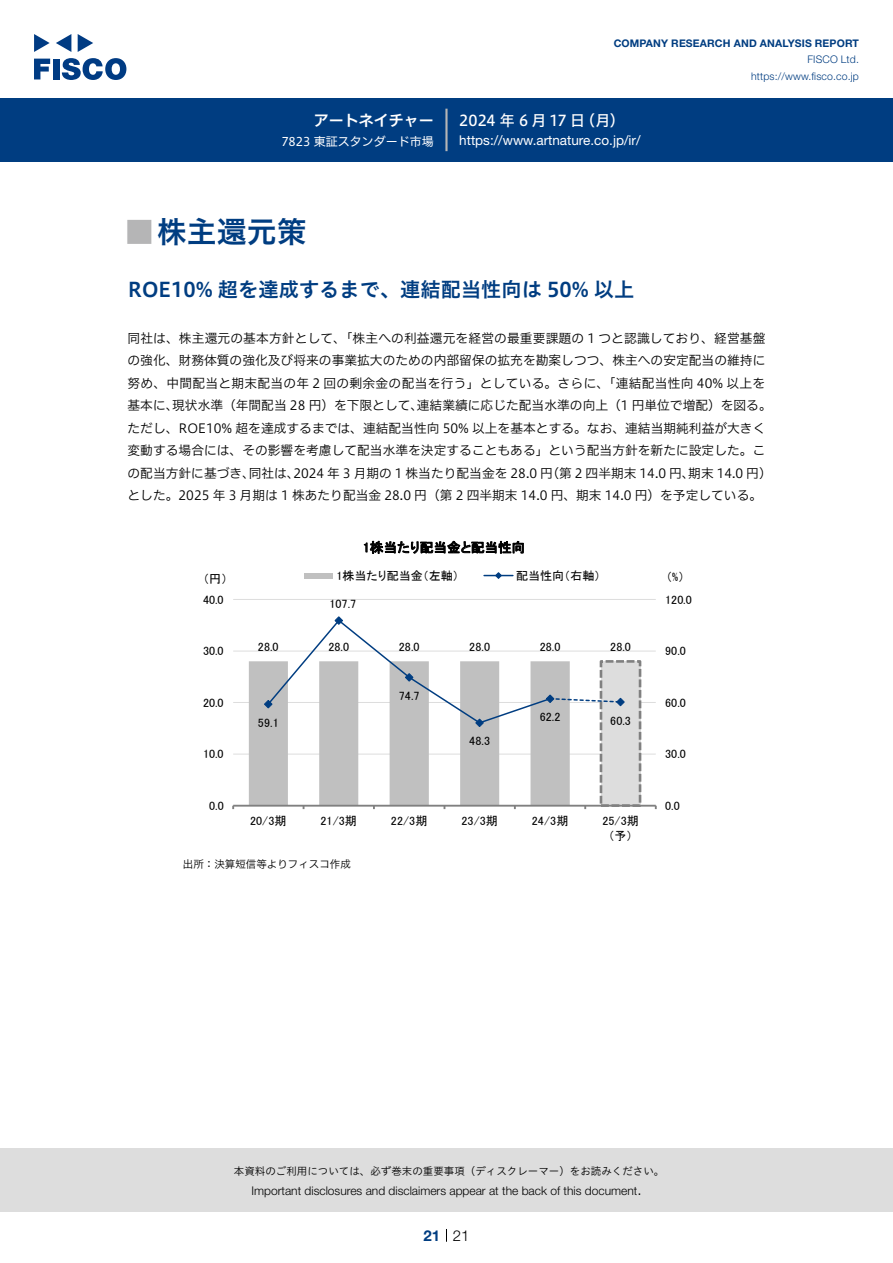
<style>
.page{position:relative;width:893px;height:1263px;background:#fff}
.page>*{position:absolute;margin:0;border:0;box-sizing:border-box;transform-origin:0 0}
.t1{font:30px "Hiragino UD Sans Std N W6";color:#003d81}
.t2{font:24px "Hiragino UD Sans Std N W6";color:#b5b5b6}
.t3{font:20.25px "Hiragino UD Sans Std W6";color:#003d81}
.t4{font:15px "Hiragino UD Sans F Std N W5";color:#fff}
.t5{font:15px "Hiragino UD Sans F Std N W6";color:#fff}
.t6{font:300 15px "Helvetica Neue LT Std";color:#000}
.t7{font:700 15px "Helvetica Neue LT Std";color:#003d81}
.t8{font:13.5px "Helvetica Neue LT Std";color:#fff}
.t9{font:13.5px "MS P Gothic";letter-spacing:.005em;color:#000}
.t10{font:12.75px/22.5px "Hiragino UD Sans F Std N W3";color:#000}
.t11{font:12.75px "Hiragino UD Sans F Std N W3";letter-spacing:.02em;color:#000}
.t12{font:12.15px "MS P Gothic";color:#000}
.t13{font:12px "MS P Gothic";letter-spacing:.005em;color:#000}
.t14{font:300 12px "Helvetica Neue LT Std";color:#000}
.t15{font:12px "Hiragino UD Sans F Std N W4";color:#fff}
.t16{font:10.5px "Hiragino UD Sans Std W3";color:#000}
.t17{font:700 10.5px "Helvetica Neue LT Std";letter-spacing:.015em;color:#003d81}
.t18{font:300 10.5px/16.5px "Helvetica Neue LT Std";letter-spacing:.015em;color:#003d81;text-align:right}
.t19{font:10.5px "Hiragino UD Sans F Std N W3";color:#000}
</style>
<div class="page">
<div style="left:0;top:1148px;width:893px;height:64px;background:#ddd"></div>
<svg style="left:34px;top:59px;width:16px;height:20px"></svg>
<div style="left:53px;top:59px;width:6px;height:20px;background:#003b83"></div>
<svg style="left:62px;top:58px;width:64px;height:22px"></svg>
<svg style="left:34px;top:34px;width:16px;height:18px"></svg>
<svg style="left:78px;top:34px;width:15px;height:18px"></svg>
<svg style="left:56px;top:34px;width:15px;height:18px"></svg>
<div style="left:0;top:98px;width:893px;height:64px;background:#003d81"></div>
<hr style="left:445px;top:109px;width:3px;height:42px;background:#b5b5b6">
<svg style="left:446px;top:1229px;width:1px;height:13px"></svg>
<hr style="left:233px;top:754px;width:423px;height:1px;background:#ddd">
<hr style="left:233px;top:702px;width:423px;height:1px;background:#ddd">
<hr style="left:233px;top:651px;width:423px;height:1px;background:#ddd">
<hr style="left:233px;top:599px;width:423px;height:1px;background:#ddd">
<div style="left:601px;top:661px;width:39px;height:144px;background:#ddd"></div>
<div style="left:600px;top:660px;width:41px;height:147px;border:3px dashed #808080"></div>
<svg style="left:249px;top:661px;width:321px;height:144px;fill:#c0c0c0"></svg>
<hr style="left:233px;top:805px;width:423px;height:2px;background:#808080">
<svg style="left:263px;top:616px;width:362px;height:112px"></svg>
<div style="left:304px;top:573px;width:29px;height:5px;background:#c0c0c0"></div>
<svg style="left:484px;top:572px;width:29px;height:7px"></svg>
<p class="t5" style="left:314px;top:109px;width:121px">アートネイチャー</p>
<p class="t15" style="left:281px;top:132px;width:154px">7823 東証スタンダード市場</p>
<p class="t17" style="left:614px;top:37px;width:247px">COMPANY RESEARCH AND ANALYSIS REPORT</p>
<p class="t18" style="left:751px;top:51px;width:109px">FISCO Ltd. https://www.fisco.co j p.</p>
<p class="t4" style="left:580px;top:109px;width:46px">（月(</p>
<p class="t4" style="left:459px;top:109px;width:127px">2024 年 6 月 17 日</p>
<p class="t8" style="left:459px;top:132px;width:183px">https://www.artnature. c o j p. /i r/</p>
<h1 class="t1" style="left:157px;top:209px;width:151px">株主還元策</h1>
<h2 class="t2" style="left:128px;top:213px;width:25px">█</h2>
<h3 class="t3" style="left:128px;top:274px;width:508px">ROE10% 超を達成するまで、連結配当性向は 50% 以上</h3>
<p class="t10" style="left:128px;top:326px;width:639px">同社は、株主還元の基本方針として、「株主への利益還元を経営の最重要課題の 1 つと認識しており、経営基盤</p>
<p class="t10" style="left:128px;top:349px;width:639px">の強化、財務体質の強化及び将来の事業拡大のための内部留保の拡充を勘案しつつ、株主への安定配当の維持に</p>
<p class="t11" style="left:128px;top:373px;width:639px">努め、中間配当と期末配当の年 2 回の剰余金の配当を行う」としている。さらに、「連結配当性向 40% 以上を</p>
<p class="t10" style="left:417px;top:394px;width:356px">連結業績に応じた配当水準の向上（1 円単位で増配）を図る。</p>
<p class="t10" style="left:172px;top:394px;width:253px">現状水準（年間配当 28 円）を下限として、</p>
<p class="t10" style="left:128px;top:394px;width:52px">基本に、</p>
<p class="t10" style="left:128px;top:416px;width:639px">ただし、ROE10% 超を達成するまでは、連結配当性向 50% 以上を基本とする。なお、連結当期純利益が大きく</p>
<p class="t10" style="left:128px;top:439px;width:639px">変動する場合には、その影響を考慮して配当水準を決定することもある」という配当方針を新たに設定した。こ</p>
<p class="t10" style="left:688px;top:461px;width:85px">期末 14.0 円(</p>
<p class="t10" style="left:128px;top:461px;width:636px">の配当方針に基づき、<br>とした。2025 年 3 月期は 1 株あたり配当金 28.0 円（第 2 四半期末 14.0 円、期末 14.0 円）を予定している。</p>
<p class="t10" style="left:293px;top:461px;width:403px">2024 年 3 月期の 1 株当たり配当金を 28.0 （円第 2 四半期末 14.0 円、</p>
<p class="t10" style="left:249px;top:461px;width:52px">同社は、</p>
<p class="t12" style="left:203px;top:572px;width:26px">円（ (</p>
<p class="t13" style="left:203px;top:593px;width:22px">40.0</p>
<p class="t13" style="left:203px;top:645px;width:22px">30.0</p>
<p class="t12" style="left:203px;top:696px;width:22px">20.0</p>
<p class="t13" style="left:203px;top:748px;width:22px">10.0</p>
<p class="t13" style="left:209px;top:800px;width:16px">0.0</p>
<p class="t13" style="left:258px;top:641px;width:22px">28.0</p>
<p class="t12" style="left:258px;top:716px;width:22px">59.1</p>
<p class="t13" style="left:250px;top:814px;width:38px">20/3期</p>
<p class="t9" style="left:363px;top:541px;width:164px">1株当たり配当金と配当性向</p>
<p class="t13" style="left:516px;top:569px;width:86px">配当性向（右軸(</p>
<p class="t13" style="left:336px;top:569px;width:124px">1株当たり配当金（左軸）</p>
<p class="t13" style="left:329px;top:597px;width:28px">107.7</p>
<p class="t13" style="left:328px;top:641px;width:22px">28.0</p>
<p class="t13" style="left:399px;top:641px;width:22px">28.0</p>
<p class="t13" style="left:399px;top:689px;width:22px">74.7</p>
<p class="t13" style="left:320px;top:814px;width:38px">21/3期</p>
<p class="t13" style="left:391px;top:814px;width:38px">22/3期</p>
<p class="t13" style="left:469px;top:641px;width:22px">28.0</p>
<p class="t13" style="left:469px;top:735px;width:22px">48.3</p>
<p class="t13" style="left:461px;top:814px;width:38px">23/3期</p>
<p class="t13" style="left:540px;top:641px;width:22px">28.0</p>
<p class="t13" style="left:540px;top:711px;width:22px">62.2</p>
<p class="t13" style="left:532px;top:814px;width:38px">24/3期</p>
<p class="t13" style="left:610px;top:641px;width:22px">28.0</p>
<p class="t13" style="left:610px;top:714px;width:22px">60.3</p>
<p class="t13" style="left:602px;top:814px;width:38px">25/3期</p>
<p class="t13" style="left:608px;top:830px;width:26px">予（ (</p>
<p class="t19" style="left:183px;top:856px;width:169px">出所：決算短信等よりフィスコ作成</p>
<p class="t13" style="left:666px;top:571px;width:20px">(%)</p>
<p class="t13" style="left:665px;top:593px;width:28px">120.0</p>
<p class="t13" style="left:665px;top:645px;width:22px">90.0</p>
<p class="t12" style="left:665px;top:696px;width:22px">60.0</p>
<p class="t13" style="left:665px;top:748px;width:22px">30.0</p>
<p class="t13" style="left:665px;top:800px;width:16px">0.0</p>
<p class="t16" style="left:234px;top:1163px;width:432px">本資料のご利用については、必ず巻末の重要事項（ディスクレーマー）をお読みください。</p>
<p class="t6" style="left:637px;top:1180px;width:6px">.</p>
<p class="t14" style="left:251px;top:1183px;width:387px">Important disclosures and disclaimers appear at the back of this document</p>
<p class="t7" style="left:423px;top:1226px;width:18px">21</p>
<p class="t6" style="left:453px;top:1226px;width:18px">21</p>
</div>
